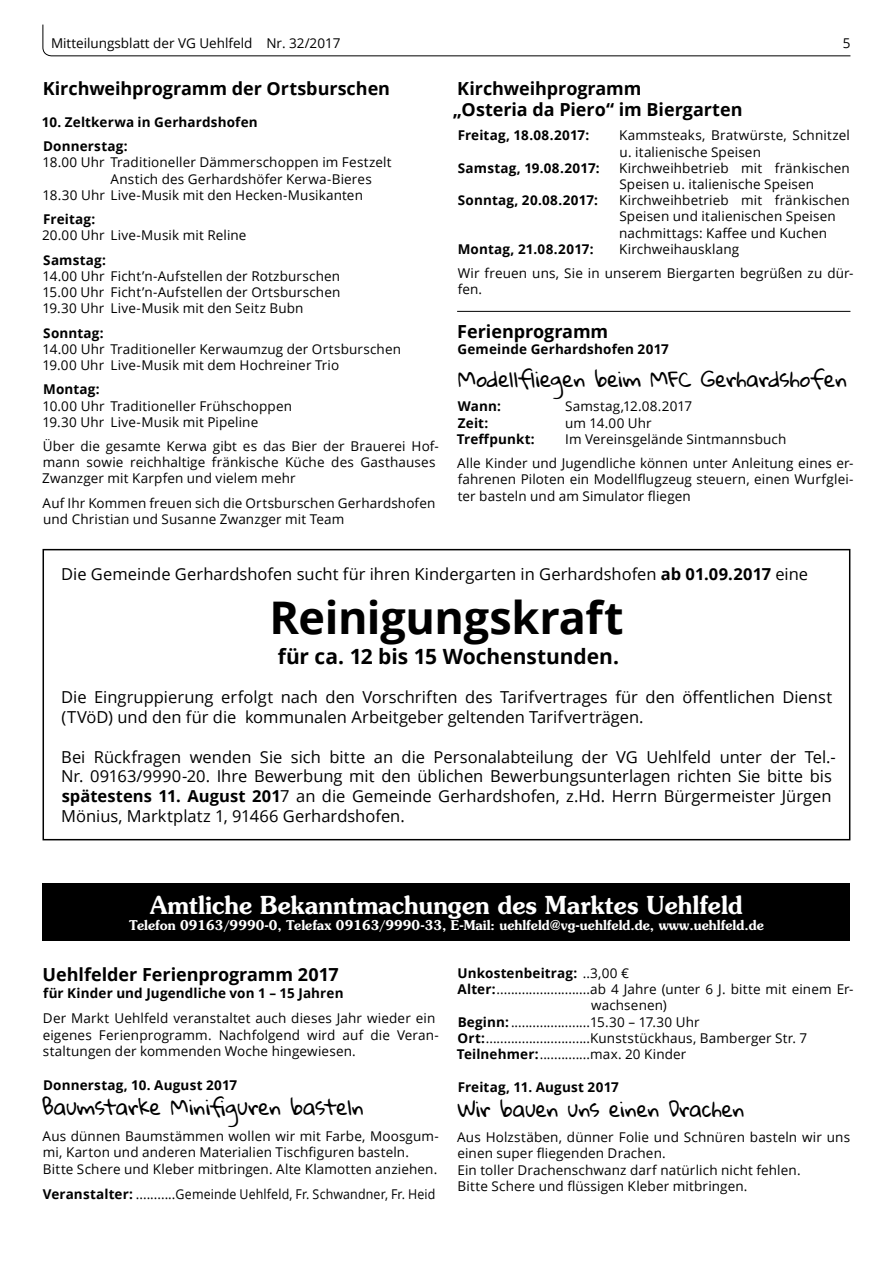
<style>
.page{position:relative;width:893px;height:1263px;background:#fff}
.page>*{position:absolute;margin:0;border:0;box-sizing:border-box;transform-origin:0 0}
.t1{font:700 45px "Open Sans";letter-spacing:-.005em;color:#000}
.t2{font:600 24.75px "Souvenir";color:#fff;scale:.95 1}
.t3{font:21px "Gloria Hallelujah";letter-spacing:-.01em;color:#000}
.t4{font:700 21px "Open Sans";color:#000}
.t5{font:700 18px/21.6px "Open Sans";letter-spacing:-.005em;color:#000}
.t6{font:16.5px/19.8px "Open Sans";color:#000}
.t7{font:13.5px/16.2px "Open Sans";letter-spacing:.01em;color:#000}
.t8{font:700 13.5px/24.3px "Open Sans";letter-spacing:.01em;color:#000}
.t9{font:600 13.5px "Souvenir";color:#fff;scale:.95 1}
.s1{font-weight:700}
.s2{font-weight:400}
</style>
<div class="page">
<svg style="left:42px;top:24px;width:809px;height:33px"></svg>
<div style="left:43px;top:549px;width:807px;height:291px;border:2px solid #000"></div>
<hr style="left:457px;top:311px;width:393px;height:1px;background:#000">
<div style="left:43px;top:883px;width:807px;height:58px;background:#000"></div>
<p class="t7" style="left:51px;top:34px;width:291px">Mitteilungsblatt der VG Uehlfeld Nr. 32/2017</p>
<p class="t7" style="left:843px;top:34px;width:9px">5</p>
<h3 class="t5" style="left:43px;top:77px;width:349px">Kirchweihprogramm der Ortsburschen</h3>
<p class="t8" style="left:42px;top:110px;width:217px">10. Zeltkerwa in Gerhardshofen<br>Donnerstag:</p>
<p class="t7" style="left:43px;top:154px;width:351px">18.00 Uhr Traditioneller Dämmerschoppen im Festzelt</p>
<p class="t7" style="left:111px;top:170px;width:263px">Anstich des Gerhardshöfer Kerwa-Bieres</p>
<p class="t7" style="left:43px;top:187px;width:322px">18.30 Uhr Live-Musik mit den Hecken-Musikanten</p>
<p class="t8" style="left:43px;top:207px;width:54px">Freitag:</p>
<p class="t7" style="left:42px;top:227px;width:206px">20.00 Uhr Live-Musik mit Reline</p>
<p class="t8" style="left:43px;top:247px;width:64px">Samstag:</p>
<p class="t7" style="left:43px;top:268px;width:299px;text-align:justify">14.00 Uhr Ficht’n-Aufstellen der Rotzburschen 15.00 Uhr Ficht’n-Aufstellen der Ortsburschen 19.30 Uhr Live-Musik mit den Seitz Bubn</p>
<p class="t8" style="left:43px;top:320px;width:62px">Sonntag:</p>
<p class="t7" style="left:43px;top:340px;width:360px">14.00 Uhr Traditioneller Kerwaumzug der Ortsburschen<br>19.00 Uhr Live-Musik mit dem Hochreiner Trio</p>
<p class="t8" style="left:43px;top:377px;width:58px">Montag:</p>
<p class="t7" style="left:43px;top:397px;width:251px">10.00 Uhr Traditioneller Frühschoppen<br>19.30 Uhr Live-Musik mit Pipeline</p>
<p class="t7" style="left:42px;top:438px;width:398px">Über die gesamte Kerwa gibt es das Bier der Brauerei Hof&shy;mann sowie reichhaltige fränkische Küche des Gasthauses<br>Zwanzger mit Karpfen und vielem mehr</p>
<p class="t7" style="left:43px;top:494px;width:394px">Auf Ihr Kommen freuen sich die Ortsburschen Gerhardshofen und Christian und Susanne Zwanzger mit Team</p>
<h3 class="t5" style="left:453px;top:77px;width:291px">Kirchweihprogramm<br>„Osteria da Piero“ im Biergarten</h3>
<p class="t8" style="left:458px;top:123px;width:133px">Freitag, 18.08.2017:</p>
<p class="t7" style="left:619px;top:127px;width:232px">Kammsteaks, Bratwürste, Schnitzel u. italienische Speisen</p>
<p class="t8" style="left:458px;top:155px;width:143px">Samstag, 19.08.2017:</p>
<p class="t7" style="left:619px;top:160px;width:232px">Kirchweihbetrieb mit fränkischen<br>Speisen u. italienische Speisen</p>
<p class="t8" style="left:458px;top:188px;width:142px">Sonntag, 20.08.2017:</p>
<p class="t7" style="left:619px;top:192px;width:232px">Kirchweihbetrieb mit fränkischen<br>Speisen und italienischen Speisen nachmittags: Kaffee und Kuchen</p>
<p class="t8" style="left:458px;top:236px;width:137px">Montag, 21.08.2017:</p>
<p class="t7" style="left:458px;top:236px;width:397px;line-height:24.3px;text-indent:161px">Kirchweihausklang<br>Wir freuen uns, Sie in unserem Biergarten begrüßen zu dür-</p>
<p class="t7" style="left:458px;top:281px;width:26px">fen.</p>
<h3 class="t5" style="left:457px;top:320px;width:153px">Ferienprogramm</h3>
<p class="t8" style="left:457px;top:336px;width:213px">Gemeinde Gerhardshofen 2017</p>
<h3 class="t3" style="left:458px;top:368px;width:390px">Modellfliegen beim MFC Gerhardshofen</h3>
<p class="t8" style="left:458px;top:394px;width:45px">Wann:</p>
<p class="t7" style="left:565px;top:398px;width:128px">Samstag,12.08.2017</p>
<p class="t8" style="left:458px;top:410px;width:32px">Zeit:</p>
<p class="t7" style="left:565px;top:414px;width:88px">um 14.00 Uhr</p>
<p class="t8" style="left:457px;top:426px;width:79px">Treffpunkt:</p>
<p class="t7" style="left:457px;top:426px;width:398px;line-height:24.3px;text-indent:108px">Im Vereinsgelände Sintmannsbuch<br>Alle Kinder und Jugendliche können unter Anleitung eines er-</p>
<p class="t7" style="left:458px;top:471px;width:397px">fahrenen Piloten ein Modellflugzeug steuern, einen Wurfglei&shy;ter basteln und am Simulator fliegen</p>
<p class="t6" style="left:61px;top:564px;width:748px">Die Gemeinde Gerhardshofen sucht für ihren Kindergarten in Gerhardshofen <span class="s1">ab 01.09.2017</span> eine</p>
<h1 class="t1" style="left:270px;top:586px;width:355px">Reinigungskraft</h1>
<h3 class="t4" style="left:278px;top:641px;width:343px">für ca. 12 bis 15 Wochenstunden.</h3>
<p class="t6" style="left:61px;top:687px;width:772px">Die Eingruppierung erfolgt nach den Vorschriften des Tarifvertrages für den öffentlichen Dienst (TVöD) und den für die kommunalen Arbeitgeber geltenden Tarifverträgen.</p>
<p class="t6" style="left:61px;top:746px;width:776px">Bei Rückfragen wenden Sie sich bitte an die Personalabteilung der VG Uehlfeld unter der Tel.- Nr. 09163/9990-20. Ihre Bewerbung mit den üblichen Bewerbungsunterlagen richten Sie bitte bis <span class="s1">spätestens 11. August 201</span>7 an die Gemeinde Gerhardshofen, z.Hd. Herrn Bürgermeister Jürgen Mönius, Marktplatz 1, 91466 Gerhardshofen.</p>
<h2 class="t2" style="left:150px;top:892px;width:625px">Amtliche Bekanntmachungen des Marktes Uehlfeld</h2>
<p class="t9" style="left:129px;top:918px;width:670px">Telefon 09163/9990-0, Telefax 09163/9990-33, E-Mail: uehlfeld@vg-uehlfeld.de, www.uehlfeld.de</p>
<h3 class="t5" style="left:43px;top:963px;width:298px">Uehlfelder Ferienprogramm 2017</h3>
<p class="t8" style="left:43px;top:980px;width:302px">für Kinder und Jugendliche von 1 – 15 Jahren</p>
<p class="t7" style="left:43px;top:1009px;width:398px;line-height:16.6px">Der Markt Uehlfeld veranstaltet auch dieses Jahr wieder ein eigenes Ferienprogramm. Nachfolgend wird auf die Veran&shy;staltungen der kommenden Woche hingewiesen.</p>
<p class="t8" style="left:43px;top:1072px;width:196px">Donnerstag, 10. August 2017</p>
<h3 class="t3" style="left:42px;top:1096px;width:324px">Baumstarke Minifiguren basteln</h3>
<p class="t7" style="left:43px;top:1127px;width:398px;line-height:16.6px">Aus dünnen Baumstämmen wollen wir mit Farbe, Moosgum&shy;mi, Karton und anderen Materialien Tischfiguren basteln.<br>Bitte Schere und Kleber mitbringen. Alte Klamotten anziehen.</p>
<p class="t7" style="left:43px;top:1186px;width:394px"><span class="s1">Veranstalter:</span> ...........Gemeinde Uehlfeld, Fr. Schwandner, Fr. Heid</p>
<p class="t8" style="left:458px;top:960px;width:173px">Unkostenbeitrag: <span class="s2">..3,00 €</span></p>
<p class="t7" style="left:457px;top:981px;width:398px"><span class="s1">Alter:</span> .......................... ab 4 Jahre (unter 6 J. bitte mit einem Er-</p>
<p class="t7" style="left:591px;top:997px;width:77px">wachsenen)</p>
<p class="t7" style="left:458px;top:1013px;width:243px"><span class="s1">Beginn:</span> ......................15.30 – 17.30 Uhr</p>
<p class="t7" style="left:457px;top:1030px;width:351px"><span class="s1">Ort:</span> .............................Kunststückhaus, Bamberger Str. 7</p>
<p class="t7" style="left:457px;top:1046px;width:231px"><span class="s1">Teilnehmer:</span> ..............max. 20 Kinder</p>
<p class="t8" style="left:458px;top:1075px;width:163px">Freitag, 11. August 2017</p>
<h3 class="t3" style="left:458px;top:1098px;width:288px">Wir bauen uns einen Drachen</h3>
<p class="t7" style="left:457px;top:1128px;width:394px">Aus Holzstäben, dünner Folie und Schnüren basteln wir uns einen super fliegenden Drachen.<br>Ein toller Drachenschwanz darf natürlich nicht fehlen.<br>Bitte Schere und flüssigen Kleber mitbringen.</p>
</div>
